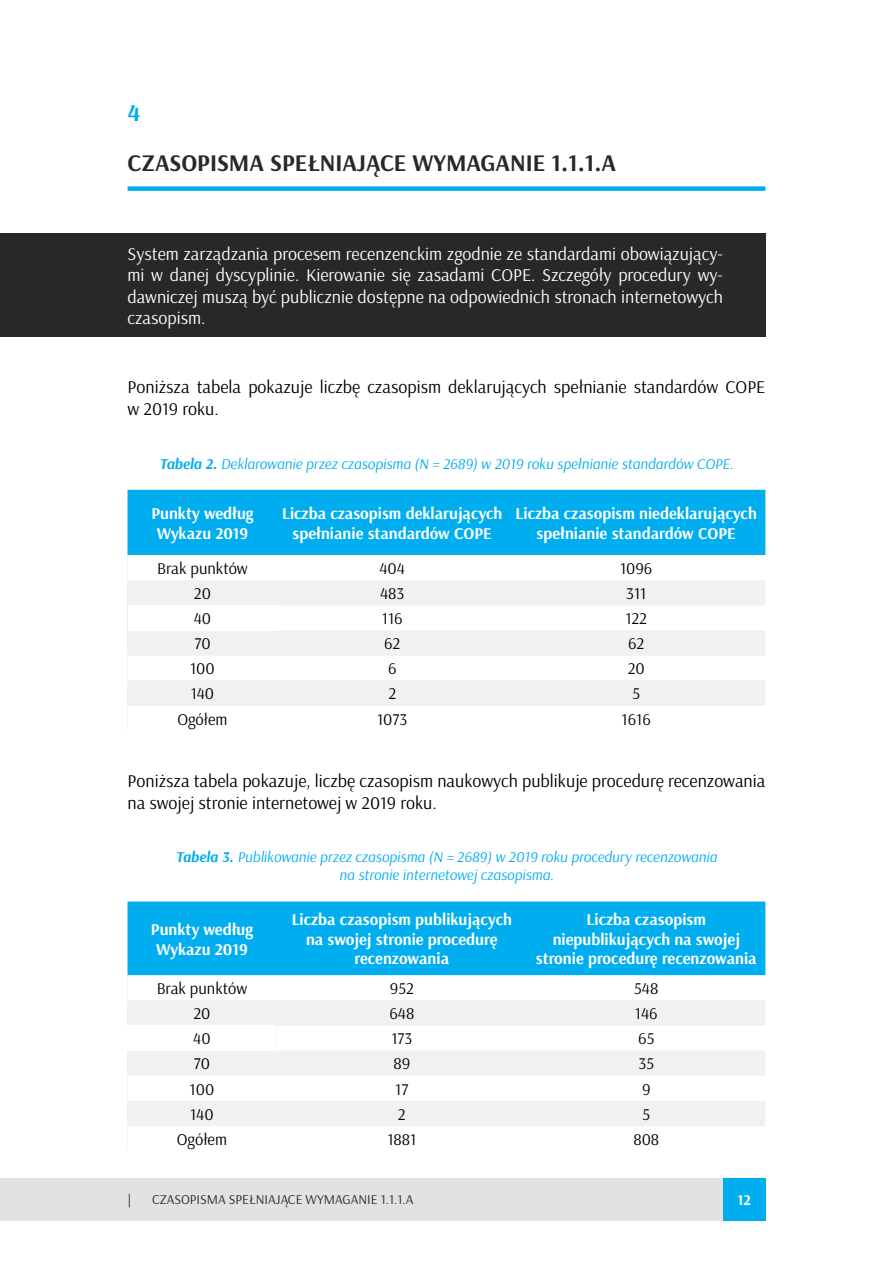
<style>
.page{position:relative;width:893px;height:1263px;background:#fff}
.page>*{position:absolute;margin:0;border:0;box-sizing:border-box;transform-origin:0 0}
.t1{font:700 24px "Arsenal";color:#292827}
.t2{font:700 24px "Arsenal";color:#00aeef}
.t3{font:18px/21.6px "Arsenal";color:#fff;text-align:justify}
.t4{font:18px/21.6px "Arsenal";color:#000}
.t5{font:700 16.5px/19.8px "Arsenal";color:#fff;text-align:center}
.t6{font:16.5px "Arsenal";color:#000}
.t7{font:italic 15px/18px "Arsenal";color:#00aeef;text-align:center}
.t8{font:700 15px "Arsenal";color:#fff}
.t9{font:13.5px "Arsenal";color:#292827}
.t10{font:13.5px "Arsenal";color:#000}
.s1{font-weight:700}
</style>
<div class="page">
<div style="left:723px;top:1178px;width:42px;height:42px;background:#00aeef"></div>
<div style="left:128px;top:186px;width:637px;height:5px;background:#00aeef"></div>
<div style="left:0;top:1178px;width:723px;height:42px;background:#e4e2e1"></div>
<div style="left:128px;top:490px;width:637px;height:65px;background:#00aeef"></div>
<svg style="left:128px;top:580px;width:637px;height:126px;fill:#f2f0f0"></svg>
<div style="left:128px;top:605px;width:149px;height:25px;background:#fff"></div>
<div style="left:128px;top:902px;width:637px;height:73px;background:#00aeef"></div>
<svg style="left:128px;top:975px;width:637px;height:1px"></svg>
<svg style="left:128px;top:1000px;width:637px;height:126px;fill:#f2f0f0"></svg>
<div style="left:128px;top:1025px;width:148px;height:26px;background:#fff"></div>
<div style="left:0;top:233px;width:765px;height:104px;background:#292827"></div>
<h1 class="t2" style="left:128px;top:98px;width:14px">4</h1>
<h1 class="t1" style="left:128px;top:149px;width:490px">CZASOPISMA SPEŁNIAJĄCE WYMAGANIE 1.1.1.A</h1>
<p class="t3" style="left:128px;top:243px;width:597px">System zarządzania procesem recenzenckim zgodnie ze standardami obowiązujący&shy;mi w danej dyscyplinie. Kierowanie się zasadami COPE. Szczegóły procedury wy&shy;dawniczej muszą być publicznie dostępne na odpowiednich stronach internetowych czasopism.</p>
<p class="t4" style="left:128px;top:376px;width:639px">Poniższa tabela pokazuje liczbę czasopism deklarujących spełnianie standardów COPE w 2019 roku.</p>
<p class="t7" style="left:159px;top:455px;width:576px"><span class="s1">Tabela 2.</span> Deklarowanie przez czasopisma (N = 2689) w 2019 roku spełnianie standardów COPE.</p>
<p class="t5" style="left:151px;top:504px;width:104px">Punkty według<br>Wykazu 2019</p>
<p class="t5" style="left:282px;top:504px;width:222px">Liczba czasopism deklarujących spełnianie standardów COPE</p>
<p class="t5" style="left:516px;top:504px;width:243px">Liczba czasopism niedeklarujących spełnianie standardów COPE</p>
<p class="t6" style="left:157px;top:558px;width:92px">Brak punktów</p>
<p class="t6" style="left:379px;top:558px;width:27px">404</p>
<p class="t6" style="left:620px;top:558px;width:34px">1096</p>
<p class="t6" style="left:194px;top:583px;width:19px">20</p>
<p class="t6" style="left:380px;top:583px;width:26px">483</p>
<p class="t6" style="left:626px;top:583px;width:22px">311</p>
<p class="t6" style="left:194px;top:608px;width:19px">40</p>
<p class="t6" style="left:382px;top:608px;width:22px">116</p>
<p class="t6" style="left:625px;top:608px;width:23px">122</p>
<p class="t6" style="left:194px;top:633px;width:18px">70</p>
<p class="t6" style="left:384px;top:633px;width:18px">62</p>
<p class="t6" style="left:628px;top:633px;width:18px">62</p>
<p class="t6" style="left:190px;top:659px;width:26px">100</p>
<p class="t6" style="left:388px;top:659px;width:10px">6</p>
<p class="t6" style="left:628px;top:659px;width:19px">20</p>
<p class="t6" style="left:191px;top:684px;width:25px">140</p>
<p class="t6" style="left:388px;top:684px;width:9px">2</p>
<p class="t6" style="left:632px;top:684px;width:9px">5</p>
<p class="t6" style="left:177px;top:709px;width:52px">Ogółem</p>
<p class="t6" style="left:377px;top:709px;width:32px">1073</p>
<p class="t6" style="left:622px;top:709px;width:31px">1616</p>
<p class="t4" style="left:128px;top:770px;width:639px">Poniższa tabela pokazuje, liczbę czasopism naukowych publikuje procedurę recenzowania na swojej stronie internetowej w 2019 roku.</p>
<p class="t7" style="left:176px;top:848px;width:543px"><span class="s1">Tabela 3.</span> Publikowanie przez czasopisma (N = 2689) w 2019 roku procedury recenzowania na stronie internetowej czasopisma.</p>
<p class="t5" style="left:151px;top:920px;width:104px">Punkty według<br>Wykazu 2019</p>
<p class="t5" style="left:292px;top:910px;width:222px">Liczba czasopism publikujących na swojej stronie procedurę recenzowania</p>
<p class="t5" style="left:536px;top:910px;width:222px">Liczba czasopism niepublikujących na swojej stronie procedurę recenzowania</p>
<p class="t6" style="left:157px;top:978px;width:92px">Brak punktów</p>
<p class="t6" style="left:390px;top:978px;width:26px">952</p>
<p class="t6" style="left:634px;top:978px;width:26px">548</p>
<p class="t6" style="left:193px;top:1003px;width:19px">20</p>
<p class="t6" style="left:389px;top:1003px;width:26px">648</p>
<p class="t6" style="left:635px;top:1003px;width:24px">146</p>
<p class="t6" style="left:193px;top:1029px;width:19px">40</p>
<p class="t6" style="left:391px;top:1029px;width:22px">173</p>
<p class="t6" style="left:638px;top:1029px;width:18px">65</p>
<p class="t6" style="left:194px;top:1054px;width:18px">70</p>
<p class="t6" style="left:393px;top:1054px;width:18px">89</p>
<p class="t6" style="left:639px;top:1054px;width:17px">35</p>
<p class="t6" style="left:190px;top:1079px;width:26px">100</p>
<p class="t6" style="left:395px;top:1079px;width:15px">17</p>
<p class="t6" style="left:642px;top:1079px;width:10px">9</p>
<p class="t6" style="left:190px;top:1104px;width:25px">140</p>
<p class="t6" style="left:398px;top:1104px;width:9px">2</p>
<p class="t6" style="left:642px;top:1104px;width:9px">5</p>
<p class="t6" style="left:177px;top:1129px;width:52px">Ogółem</p>
<p class="t6" style="left:387px;top:1129px;width:30px">1881</p>
<p class="t6" style="left:633px;top:1129px;width:27px">808</p>
<p class="t10" style="left:128px;top:1191px;width:5px">|</p>
<p class="t9" style="left:152px;top:1191px;width:263px">CZASOPISMA SPEŁNIAJĄCE WYMAGANIE 1.1.1.A</p>
<p class="t8" style="left:737px;top:1190px;width:15px">12</p>
</div>
